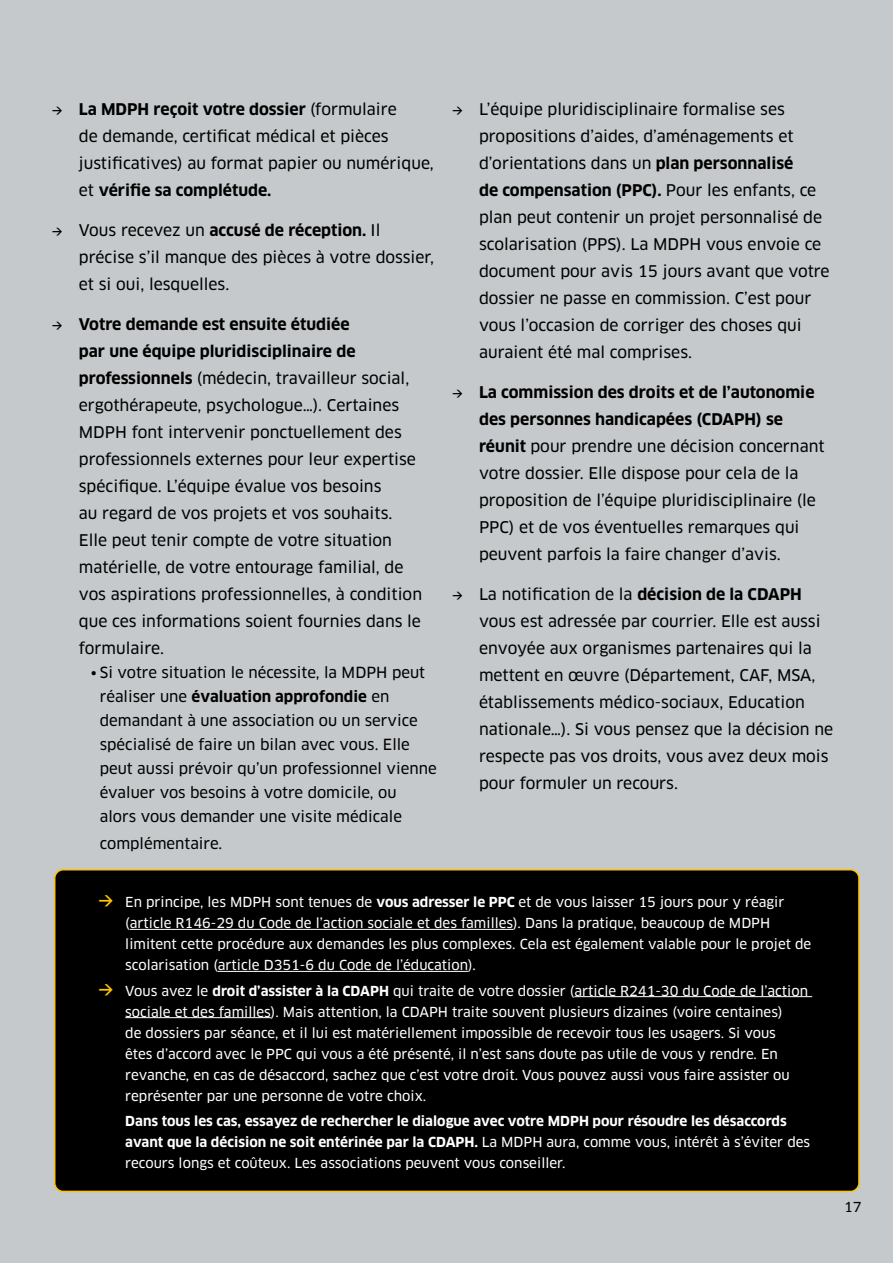
<style>
.page{position:relative;width:893px;height:1263px;background:#c5c9cb}
.page>*{position:absolute;margin:0;border:0;box-sizing:border-box;transform-origin:0 0}
.t1{font:15.75px/27px "Clan OT News";color:#000}
.t2{font:700 15.75px/27px "Clan OT";color:#000}
.t3{font:15px/24px "Clan OT News";color:#000}
.t4{font:700 15px "Clan OT";color:#000}
.t5{font:13.5px/21px "Clan OT News";color:#fff}
.t6{font:700 13.5px/21px "Clan OT";color:#fff}
.t7{font:13.5px "Clan OT News";color:#000}
.s1{font-family:"Clan OT News";font-weight:400}
.s2{font-family:"Clan OT";font-weight:700}
</style>
<div class="page">
<div style="left:55px;top:870px;width:804px;height:321px;background:#000;border-radius:9px"></div>
<div style="left:54px;top:869px;width:806px;height:323px;border:2px solid #fdc300;border-radius:9px"></div>
<hr style="left:130px;top:929px;width:383px;height:1px;background:#fff">
<hr style="left:218px;top:971px;width:250px;height:1px;background:#fff">
<hr style="left:574px;top:996px;width:238px;height:1px;background:#fff">
<hr style="left:125px;top:1017px;width:146px;height:1px;background:#fff">
<hr style="left:0;top:172px;width:1px;height:41px;background:#fdc300">
<hr style="left:0;top:285px;width:1px;height:40px;background:#fdc300">
<p class="t2" style="left:79px;top:96px;width:319px">La MDPH reçoit votre dossier <span class="s1">(formulaire</span></p>
<p class="t1" style="left:79px;top:123px;width:356px">de demande, certificat médical et pièces justificatives) au format papier ou numérique,</p>
<p class="t2" style="left:79px;top:177px;width:194px"><span class="s1">et</span> vérifie sa complétude.</p>
<p class="t2" style="left:79px;top:217px;width:303px"><span class="s1">Vous recevez un</span> accusé de réception. <span class="s1">Il</span></p>
<p class="t1" style="left:79px;top:244px;width:357px">précise s’il manque des pièces à votre dossier, et si oui, lesquelles.</p>
<p class="t2" style="left:79px;top:311px;width:278px">Votre demande est ensuite étudiée par une équipe pluridisciplinaire de</p>
<p class="t1" style="left:79px;top:364px;width:345px"><span class="s2">professionnels</span> (médecin, travailleur social, ergothérapeute, psychologue…). Certaines MDPH font intervenir ponctuellement des professionnels externes pour leur expertise spécifique. L’équipe évalue vos besoins<br>au regard de vos projets et vos souhaits.<br>Elle peut tenir compte de votre situation matérielle, de votre entourage familial, de vos aspirations professionnelles, à condition que ces informations soient fournies dans le formulaire.</p>
<p class="t3" style="left:91px;top:660px;width:336px">• Si votre situation le nécessite, la MDPH peut</p>
<p class="t4" style="left:100px;top:687px;width:291px"><span class="s1">réaliser une</span> évaluation approfondie <span class="s1">en</span></p>
<p class="t3" style="left:100px;top:708px;width:338px">demandant à une association ou un service spécialisé de faire un bilan avec vous. Elle peut aussi prévoir qu’un professionnel vienne évaluer vos besoins à votre domicile, ou<br>alors vous demander une visite médicale</p>
<p class="t3" style="left:100px;top:831px;width:124px">complémentaire.</p>
<p class="t1" style="left:479px;top:96px;width:316px">L’équipe pluridisciplinaire formalise ses propositions d’aides, d’aménagements et d’orientations dans un <span class="s2">plan personnalisé</span></p>
<p class="t2" style="left:479px;top:177px;width:339px">de compensation (PPC). <span class="s1">Pour les enfants, ce</span></p>
<p class="t1" style="left:479px;top:204px;width:352px">plan peut contenir un projet personnalisé de scolarisation (PPS). La MDPH vous envoie ce document pour avis 15 jours avant que votre dossier ne passe en commission. C’est pour vous l’occasion de corriger des choses qui auraient été mal comprises.</p>
<p class="t2" style="left:479px;top:379px;width:337px">La commission des droits et de l’autonomie des personnes handicapées (CDAPH) se</p>
<p class="t1" style="left:479px;top:433px;width:347px"><span class="s2">réunit</span> pour prendre une décision concernant votre dossier. Elle dispose pour cela de la proposition de l’équipe pluridisciplinaire (le PPC) et de vos éventuelles remarques qui peuvent parfois la faire changer d’avis.</p>
<p class="t1" style="left:479px;top:580px;width:356px">La notification de la <span class="s2">décision de la CDAPH </span>vous est adressée par courrier. Elle est aussi envoyée aux organismes partenaires qui la mettent en œuvre (Département, CAF, MSA, établissements médico-sociaux, Education nationale…). Si vous pensez que la décision ne respecte pas vos droits, vous avez deux mois pour formuler un recours.</p>
<p class="t5" style="left:125px;top:892px;width:687px">En principe, les MDPH sont tenues de <span class="s2">vous adresser le PPC</span> et de vous laisser 15 jours pour y réagir (article R146-29 du Code de l’action sociale et des familles). Dans la pratique, beaucoup de MDPH limitent cette procédure aux demandes les plus complexes. Cela est également valable pour le projet de scolarisation (article D351-6 du Code de l’éducation).</p>
<p class="t5" style="left:125px;top:980px;width:684px">Vous avez le <span class="s2">droit d’assister à la CDAPH</span> qui traite de votre dossier (article R241-30 du Code de l’action sociale et des familles). Mais attention, la CDAPH traite souvent plusieurs dizaines (voire centaines)<br>de dossiers par séance, et il lui est matériellement impossible de recevoir tous les usagers. Si vous<br>êtes d’accord avec le PPC qui vous a été présenté, il n’est sans doute pas utile de vous y rendre. En revanche, en cas de désaccord, sachez que c’est votre droit. Vous pouvez aussi vous faire assister ou représenter par une personne de votre choix.</p>
<p class="t6" style="left:125px;top:1110px;width:686px">Dans tous les cas, essayez de rechercher le dialogue avec votre MDPH pour résoudre les désaccords avant que la décision ne soit entérinée par la CDAPH. <span class="s1">La MDPH aura, comme vous, intérêt à s’éviter des</span></p>
<p class="t5" style="left:125px;top:1152px;width:442px">recours longs et coûteux. Les associations peuvent vous conseiller.</p>
<p class="t7" style="left:844px;top:1199px;width:19px">17</p>
</div>
